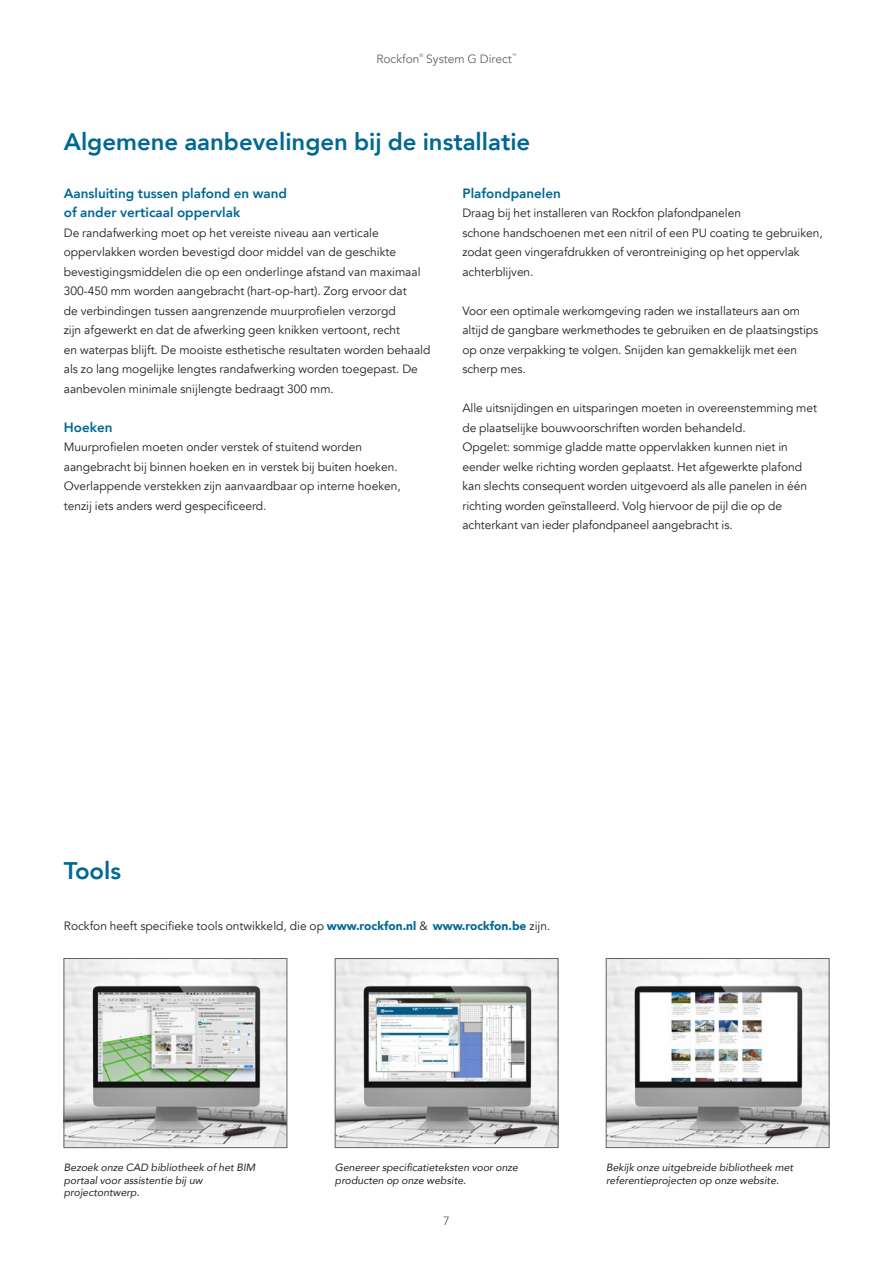
<style>
.page{position:relative;width:893px;height:1263px;background:#fff}
.page>*{position:absolute;margin:0;border:0;box-sizing:border-box;transform-origin:0 0}
.t1{font:800 24px "Avenir";color:#006893}
.t2{font:800 13.5px/19.5px "Avenir";color:#006893}
.t3{font:12px/19.5px "Avenir";letter-spacing:-.005em;color:#231f20}
.t4{font:12px "Avenir";color:#636466}
.t5{font:italic 10.5px/12.6px "Avenir";color:#231f20}
.t6{font:4.8px "Avenir";color:#636466}
.s1{font-weight:900;color:#006893}
</style>
<div class="page">
<img style="left:66px;top:960px;width:219px;height:186px">
<div style="left:64px;top:958px;width:223px;height:190px;border:1px solid #636466"></div>
<img style="left:608px;top:960px;width:219px;height:186px">
<div style="left:606px;top:958px;width:223px;height:190px;border:1px solid #636466"></div>
<img style="left:337px;top:960px;width:219px;height:186px">
<div style="left:335px;top:958px;width:223px;height:190px;border:1px solid #636466"></div>
<p class="t4" style="left:376px;top:52px;width:45px">Rockfon</p>
<p class="t6" style="left:419px;top:53px;width:5px">®</p>
<p class="t4" style="left:426px;top:52px;width:87px">System G Direct</p>
<p class="t6" style="left:512px;top:53px;width:6px">™</p>
<h1 class="t1" style="left:64px;top:123px;width:468px">Algemene aanbevelingen bij de installatie</h1>
<p class="t2" style="left:64px;top:183px;width:225px">Aansluiting tussen plafond en wand of ander verticaal oppervlak</p>
<p class="t3" style="left:64px;top:223px;width:368px">De randafwerking moet op het vereiste niveau aan verticale oppervlakken worden bevestigd door middel van de geschikte bevestigingsmiddelen die op een onderlinge afstand van maximaal 300-450 mm worden aangebracht (hart-op-hart). Zorg ervoor dat<br>de verbindingen tussen aangrenzende muurprofielen verzorgd<br>zijn afgewerkt en dat de afwerking geen knikken vertoont, recht<br>en waterpas blijft. De mooiste esthetische resultaten worden behaald als zo lang mogelijke lengtes randafwerking worden toegepast. De aanbevolen minimale snijlengte bedraagt 300 mm.</p>
<p class="t2" style="left:64px;top:417px;width:50px">Hoeken</p>
<p class="t3" style="left:64px;top:437px;width:339px">Muurprofielen moeten onder verstek of stuitend worden aangebracht bij binnen hoeken en in verstek bij buiten hoeken.<br>Overlappende verstekken zijn aanvaardbaar op interne hoeken, tenzij iets anders werd gespecificeerd.</p>
<p class="t2" style="left:462px;top:183px;width:100px">Plafondpanelen</p>
<p class="t3" style="left:462px;top:203px;width:362px">Draag bij het installeren van Rockfon plafondpanelen<br>schone handschoenen met een nitril of een PU coating te gebruiken, zodat geen vingerafdrukken of verontreiniging op het oppervlak achterblijven.</p>
<p class="t3" style="left:462px;top:301px;width:357px">Voor een optimale werkomgeving raden we installateurs aan om altijd de gangbare werkmethodes te gebruiken en de plaatsingstips op onze verpakking te volgen. Snijden kan gemakkelijk met een scherp mes.</p>
<p class="t3" style="left:462px;top:398px;width:356px">Alle uitsnijdingen en uitsparingen moeten in overeenstemming met de plaatselijke bouwvoorschriften worden behandeld.<br>Opgelet: sommige gladde matte oppervlakken kunnen niet in eender welke richting worden geplaatst. Het afgewerkte plafond kan slechts consequent worden uitgevoerd als alle panelen in één richting worden geïnstalleerd. Volg hiervoor de pijl die op de achterkant van ieder plafondpaneel aangebracht is.</p>
<h1 class="t1" style="left:64px;top:852px;width:59px">Tools</h1>
<p class="t3" style="left:64px;top:916px;width:488px">Rockfon heeft specifieke tools ontwikkeld, die op <span class="s1">www.rockfon.nl</span> &amp; <span class="s1">www.rockfon.be</span> zijn.</p>
<p class="t5" style="left:64px;top:1161px;width:193px">Bezoek onze CAD bibliotheek of het BIM portaal voor assistentie bij uw projectontwerp.</p>
<p class="t5" style="left:606px;top:1161px;width:189px">Bekijk onze uitgebreide bibliotheek met referentieprojecten op onze website.</p>
<p class="t5" style="left:335px;top:1161px;width:185px">Genereer specificatieteksten voor onze producten op onze website.</p>
<p class="t4" style="left:443px;top:1213px;width:8px">9</p>
<p class="t4" style="left:443px;top:1213px;width:8px">7</p>
</div>
